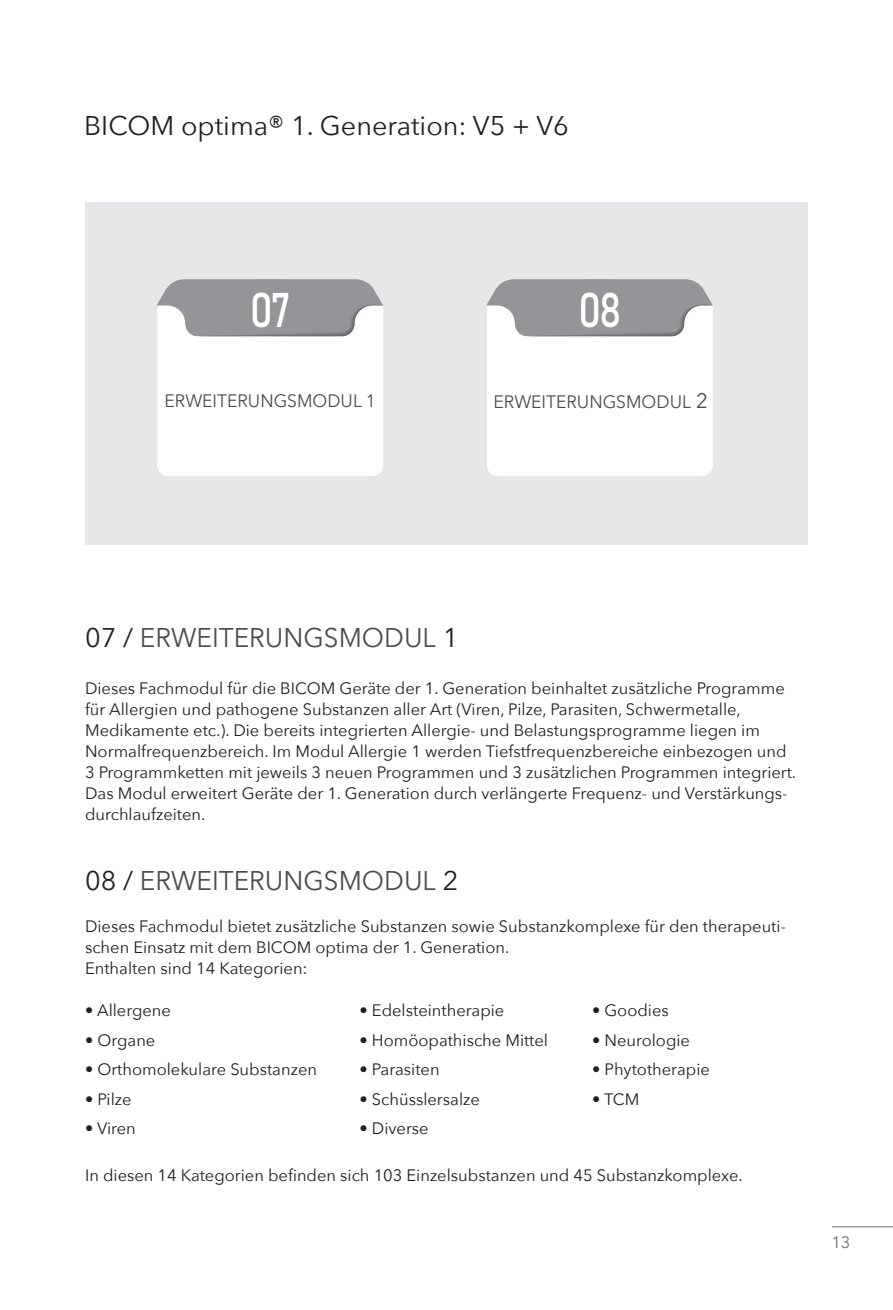
<style>
.page{position:relative;width:893px;height:1310px;background:#fff}
.page>*{position:absolute;margin:0;border:0;box-sizing:border-box;transform-origin:0 0}
.t1{font:48px "Bahnschrift";color:#fff;scale:.88 1}
.t2{font:27px "Avenir Next";color:#4b4c4d}
.t3{font:27px "Avenir Next";color:#231f20}
.t4{font:18px "Avenir Next";color:#4b4c4d}
.t5{font:16.5px/21px "Avenir Next";color:#231f20}
.t6{font:16.5px "Avenir Next";color:#6c6d70}
.s1{font-size:21px}
.s2{color:#231f20}
</style>
<div class="page">
<hr style="left:832px;top:1226px;width:61px;height:1px;background:#6c6d70">
<div style="left:85px;top:202px;width:723px;height:342px;background:#e6e7e9"></div>
<div style="left:487px;top:298px;width:226px;height:178px;background:#fff;border-radius:11px"></div>
<div style="left:157px;top:298px;width:226px;height:178px;background:#fff;border-radius:11px"></div>
<svg style="left:486px;top:279px;width:227px;height:58px"></svg>
<svg style="left:157px;top:279px;width:226px;height:58px"></svg>
<h2 class="t3" style="left:84px;top:103px;width:486px">BICOM optima® 1. Generation: V5 + V6</h2>
<h1 class="t1" style="left:250px;top:273px;width:48px">07</h1>
<h1 class="t1" style="left:578px;top:273px;width:51px">08</h1>
<p class="t4" style="left:165px;top:386px;width:213px">ERWEITERUNGSMODUL 1</p>
<p class="t4" style="left:494px;top:386px;width:216px">ERWEITERUNGSMODUL <span class="s1">2</span></p>
<h2 class="t2" style="left:85px;top:615px;width:375px"><span class="s2">07 /</span> ERWEITERUNGSMODUL <span class="s2">1</span></h2>
<p class="t5" style="left:85px;top:677px;width:713px">Dieses Fachmodul für die BICOM Geräte der 1. Generation beinhaltet zusätzliche Programme für Allergien und pathogene Substanzen aller Art (Viren, Pilze, Parasiten, Schwermetalle, Medikamente etc.). Die bereits integrierten Allergie- und Belastungsprogramme liegen im Normalfrequenzbereich. Im Modul Allergie 1 werden Tiefstfrequenzbereiche einbezogen und 3 Programmketten mit jeweils 3 neuen Programmen und 3 zusätzlichen Programmen integriert.<br>Das Modul erweitert Geräte der 1. Generation durch verlängerte Frequenz- und Verstärkungs&shy;durchlaufzeiten.</p>
<h2 class="t2" style="left:85px;top:858px;width:375px"><span class="s2">08 /</span> ERWEITERUNGSMODUL <span class="s2">2</span></h2>
<p class="t5" style="left:85px;top:915px;width:702px">Dieses Fachmodul bietet zusätzliche Substanzen sowie Substanzkomplexe für den therapeuti&shy;schen Einsatz mit dem BICOM optima der 1. Generation.<br>Enthalten sind 14 Kategorien:</p>
<p class="t5" style="left:85px;top:999px;width:87px">• Allergene</p>
<p class="t5" style="left:360px;top:999px;width:146px">• Edelsteintherapie</p>
<p class="t5" style="left:592px;top:999px;width:78px">• Goodies</p>
<p class="t5" style="left:85px;top:1029px;width:72px">• Organe</p>
<p class="t5" style="left:360px;top:1029px;width:190px">• Homöopathische Mittel</p>
<p class="t5" style="left:592px;top:1029px;width:99px">• Neurologie</p>
<p class="t5" style="left:85px;top:1058px;width:233px">• Orthomolekulare Substanzen</p>
<p class="t5" style="left:360px;top:1058px;width:82px">• Parasiten</p>
<p class="t5" style="left:592px;top:1058px;width:119px">• Phytotherapie</p>
<p class="t5" style="left:85px;top:1088px;width:48px">• Pilze</p>
<p class="t5" style="left:360px;top:1088px;width:122px">• Schüsslersalze</p>
<p class="t5" style="left:592px;top:1088px;width:49px">• TCM</p>
<p class="t5" style="left:85px;top:1117px;width:52px">• Viren</p>
<p class="t5" style="left:360px;top:1117px;width:71px">• Diverse</p>
<p class="t5" style="left:85px;top:1164px;width:659px">In diesen 14 Kategorien befinden sich 103 Einzelsubstanzen und 45 Substanzkomplexe.</p>
<p class="t6" style="left:831px;top:1228px;width:21px">13</p>
</div>
